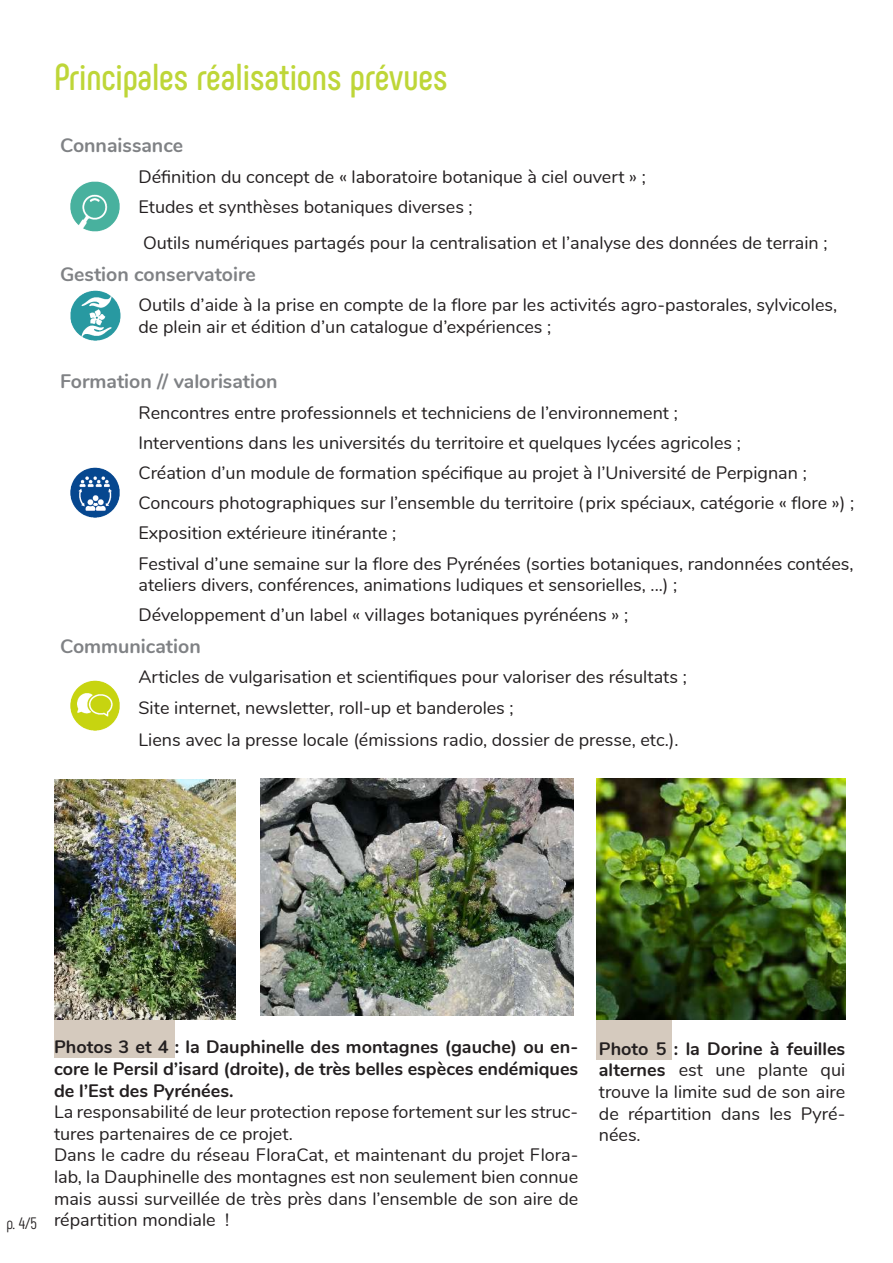
<style>
.page{position:relative;width:893px;height:1263px;background:#fff}
.page>*{position:absolute;margin:0;border:0;box-sizing:border-box;transform-origin:0 0}
.t1{font:700 37.5px "Phenomena";color:#bed638}
.t2{font:700 19.5px "Nunito";color:#808285}
.t3{font:18px/21.6px "Nunito";color:#231f20}
.t4{font:700 18px/21.6px "Nunito";color:#231f20;text-align:justify}
.t5{font:16.5px "Phenomena";color:#231f20}
.s1{font-weight:700}
</style>
<div class="page">
<div style="left:597px;top:1016px;width:75px;height:44px;background:#d5cabe"></div>
<div style="left:54px;top:1016px;width:120px;height:41px;background:#d5cabe"></div>
<img style="left:54px;top:780px;width:181px;height:239px">
<img style="left:260px;top:778px;width:313px;height:237px">
<img style="left:596px;top:778px;width:249px;height:241px">
<img style="left:70px;top:680px;width:50px;height:51px">
<img style="left:70px;top:290px;width:51px;height:51px">
<img style="left:70px;top:467px;width:50px;height:51px">
<img style="left:70px;top:181px;width:50px;height:51px">
<h1 class="t1" style="left:54px;top:54px;width:395px">Principales réalisations prévues</h1>
<p class="t2" style="left:60px;top:131px;width:125px">Connaissance</p>
<p class="t3" style="left:138px;top:160px;width:509px;line-height:30.2px">Définition du concept de « laboratoire botanique à ciel ouvert » ;<br>Etudes et synthèses botaniques diverses ;</p>
<p class="t3" style="left:143px;top:231px;width:686px">Outils numériques partagés pour la centralisation et l’analyse des données de terrain ;</p>
<p class="t2" style="left:60px;top:260px;width:197px">Gestion conservatoire</p>
<p class="t3" style="left:138px;top:293px;width:700px">Outils d’aide à la prise en compte de la flore par les activités agro-pastorales, sylvicoles, de plein air et édition d’un catalogue d’expériences ;</p>
<p class="t2" style="left:60px;top:367px;width:219px">Formation // valorisation</p>
<p class="t3" style="left:138px;top:396px;width:717px;line-height:30.2px">Rencontres entre professionnels et techniciens de l’environnement ;<br>Interventions dans les universités du territoire et quelques lycées agricoles ;<br>Création d’un module de formation spécifique au projet à l’Université de Perpignan ; Concours photographiques sur l’ensemble du territoire (prix spéciaux, catégorie « flore ») ; Exposition extérieure itinérante ;<br>Festival d’une semaine sur la flore des Pyrénées (sorties botaniques, randonnées contées,</p>
<p class="t3" style="left:138px;top:569px;width:540px;line-height:30.2px">ateliers divers, conférences, animations ludiques et sensorielles, ...) ;<br>Développement d’un label « villages botaniques pyrénéens » ;</p>
<p class="t2" style="left:60px;top:632px;width:142px">Communication</p>
<p class="t3" style="left:138px;top:661px;width:550px;line-height:30.2px">Articles de vulgarisation et scientifiques pour valoriser des résultats ;<br>Site internet, newsletter, roll-up et banderoles ;</p>
<p class="t3" style="left:138px;top:728px;width:542px">Liens avec la presse locale (émissions radio, dossier de presse, etc.).</p>
<p class="t5" style="left:6px;top:1214px;width:32px">p. 4/5</p>
<p class="t4" style="left:54px;top:1035px;width:526px">Photos 3 et 4 : la Dauphinelle des montagnes (gauche) ou en&shy;core le Persil d’isard (droite), de très belles espèces endémiques de l’Est des Pyrénées.</p>
<p class="t3" style="left:54px;top:1100px;width:526px">La responsabilité de leur protection repose fortement sur les struc&shy;tures partenaires de ce projet.<br>Dans le cadre du réseau FloraCat, et maintenant du projet Flora&shy;lab, la Dauphinelle des montagnes est non seulement bien connue mais aussi surveillée de très près dans l’ensemble de son aire de répartition mondiale !</p>
<p class="t3" style="left:599px;top:1037px;width:248px;text-align:justify"><span class="s1">Photo 5 : la Dorine à feuilles alternes</span> est une plante qui trouve la limite sud de son aire de répartition dans les Pyré&shy;nées.</p>
</div>
